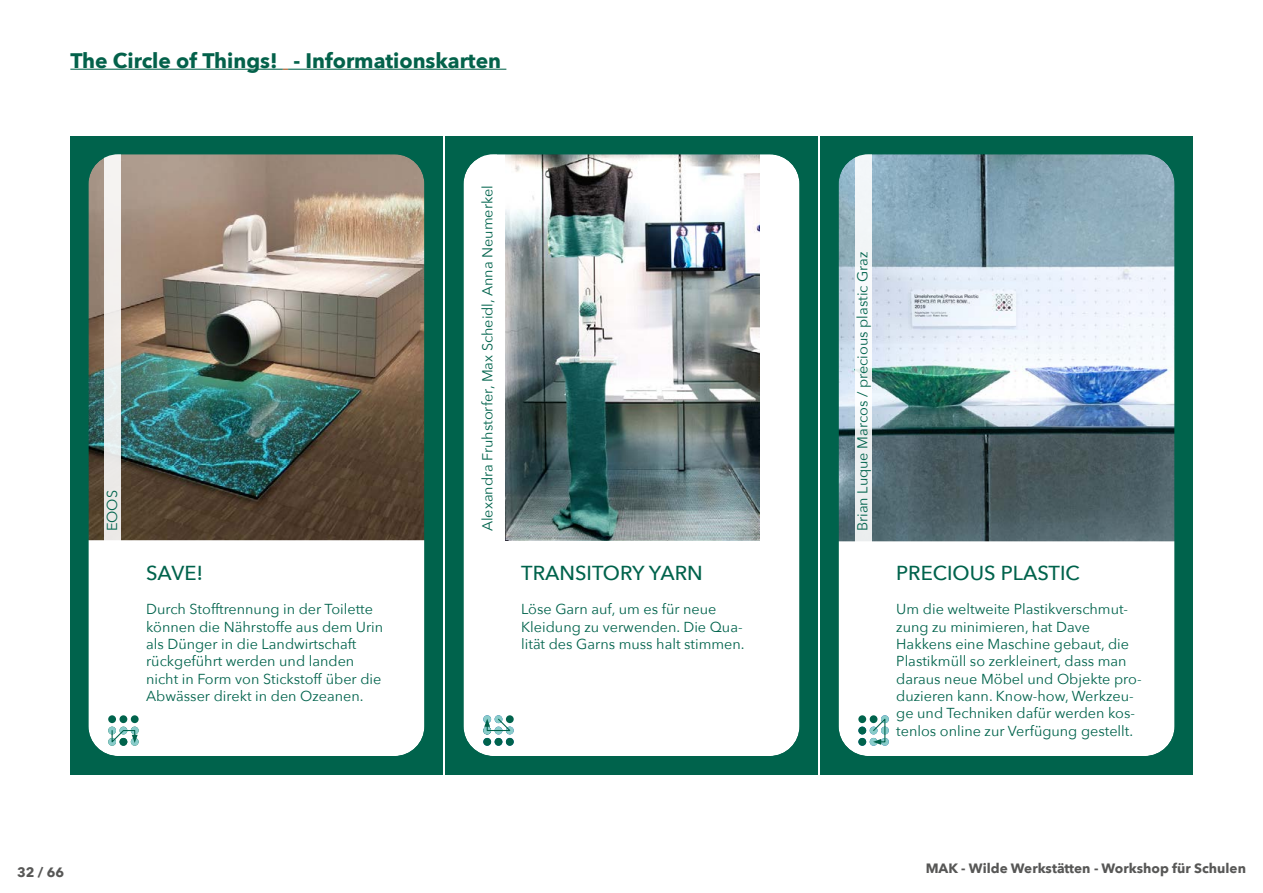
<style>
.page{position:relative;width:1263px;height:893px;background:#fff}
.page>*{position:absolute;margin:0;border:0;box-sizing:border-box;transform-origin:0 0}
.t1{font:700 21px "Avenir Next";color:#03624a}
.t2{font:500 20.25px "Avenir Next";color:#00634c}
.t3{font:14.4px/17.2px "Avenir Next";color:#00634c}
.t4{font:700 13.5px "Avenir Next";color:#575756}
.s1{color:#03614a}
</style>
<div class="page">
<img style="left:70px;top:136px;width:372px;height:638px">
<img style="left:445px;top:136px;width:372px;height:638px">
<svg style="left:820px;top:136px;width:372px;height:638px"></svg>
<hr style="left:70px;top:69px;width:213px;height:1px;background:#03614a">
<hr style="left:288px;top:69px;width:218px;height:1px;background:#03624a">
<h1 class="t1" style="left:70px;top:42px;width:432px"><span class="s1">The Circle of Things!</span> - Informationskarten</h1>
<p class="t3" style="left:103px;top:531px;width:43px;rotate:-90deg">EOOS</p>
<h2 class="t2" style="left:146px;top:555px;width:59px">SAVE!</h2>
<p class="t3" style="left:146px;top:600px;width:239px">Durch Stofftrennung in der Toilette können die Nährstoffe aus dem Urin als Dünger in die Landwirtschaft rückgeführt werden und landen nicht in Form von Stickstoff über die Abwässer direkt in den Ozeanen.</p>
<p class="t3" style="left:478px;top:531px;width:347px;rotate:-90deg">Alexandra Fruhstorfer, Max Scheidl, Anna Neumerkel</p>
<h2 class="t2" style="left:521px;top:555px;width:183px">TRANSITORY YARN</h2>
<p class="t3" style="left:521px;top:600px;width:225px">Löse Garn auf, um es für neue<br>Kleidung zu verwenden. Die Qua&shy;lität des Garns muss halt stimmen.</p>
<p class="t3" style="left:853px;top:531px;width:281px;rotate:-90deg">Brian Luque Marcos / precious plastic Graz</p>
<h2 class="t2" style="left:896px;top:555px;width:185px">PRECIOUS PLASTIC</h2>
<p class="t3" style="left:896px;top:600px;width:247px">Um die weltweite Plastikverschmut&shy;zung zu minimieren, hat Dave Hakkens eine Maschine gebaut, die Plastikmüll so zerkleinert, dass man daraus neue Möbel und Objekte pro&shy;duzieren kann. Know-how, Werkzeu&shy;ge und Techniken dafür werden kos&shy;tenlos online zur Verfügung gestellt.</p>
<p class="t4" style="left:17px;top:861px;width:49px">32 / 66</p>
<p class="t4" style="left:926px;top:856px;width:322px">MAK - Wilde Werkstätten - Workshop für Schulen</p>
</div>
